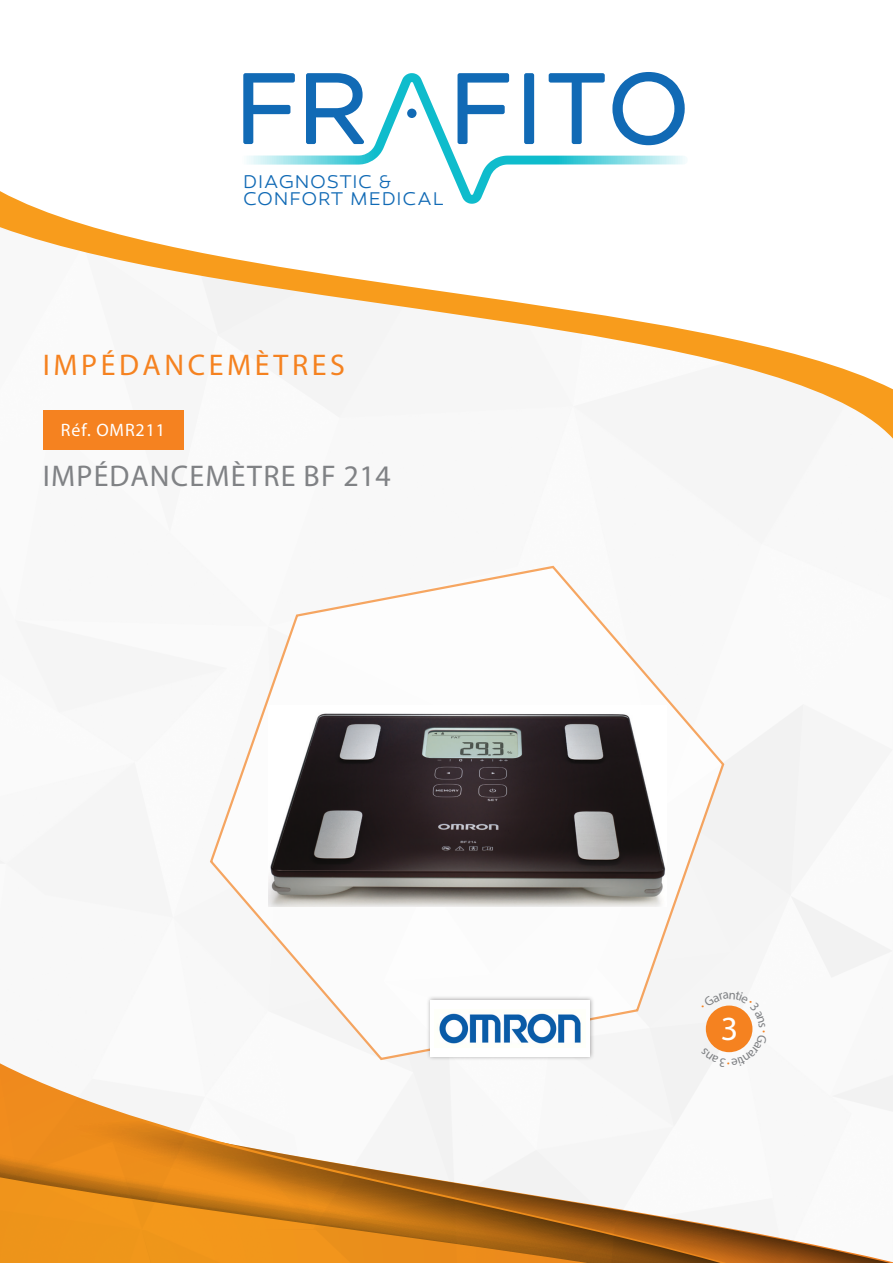
<style>
.page{position:relative;width:893px;height:1263px;background:#fff}
.page>*{position:absolute;margin:0;border:0;box-sizing:border-box;transform-origin:0 0}
.t1{font:33.9px "Myriad Pro";color:#fff}
.t2{font:30px "Myriad Pro";letter-spacing:.04em;color:#808285}
.t3{font:30px "Myriad Pro";letter-spacing:.12em;color:#f58220}
.t4{font:18.75px/17.1px "Canaro Light DEMO";letter-spacing:.045em;color:#116ab5}
.t5{font:18px "Myriad Pro";letter-spacing:.05em;color:#fff}
</style>
<div class="page">
<img style="left:0;top:439px;width:893px;height:824px">
<svg style="left:209px;top:564px;width:517px;height:498px"></svg>
<div style="left:426px;top:995px;width:169px;height:66px;background:#231f20;opacity:.4"></div>
<div style="left:430px;top:1000px;width:160px;height:56px;background:#fff"></div>
<svg style="left:0;top:191px;width:893px;height:248px"></svg>
<div style="left:43px;top:411px;width:140px;height:39px;background:#f58220"></div>
<svg style="left:240px;top:73px;width:448px;height:131px"></svg>
<div style="left:407px;top:109px;width:10px;height:9px;background:#116ab5;border-radius:50%"></div>
<img style="left:439px;top:1013px;width:142px;height:31px">
<img style="left:268px;top:706px;width:398px;height:200px">
<svg style="left:701px;top:992px;width:66px;height:75px"></svg>
<p class="t4" style="left:243px;top:174px;width:202px">DIAGNOSTIC &amp;<br>CONFORT MEDICAL</p>
<p class="t3" style="left:43px;top:347px;width:304px">IMPÉDANCEMÈTRES</p>
<p class="t5" style="left:61px;top:419px;width:106px">Réf. OMR211</p>
<p class="t2" style="left:43px;top:458px;width:350px">IMPÉDANCEMÈTRE BF 214</p>
<p class="t1" style="left:721px;top:1008px;width:19px">3</p>
</div>
